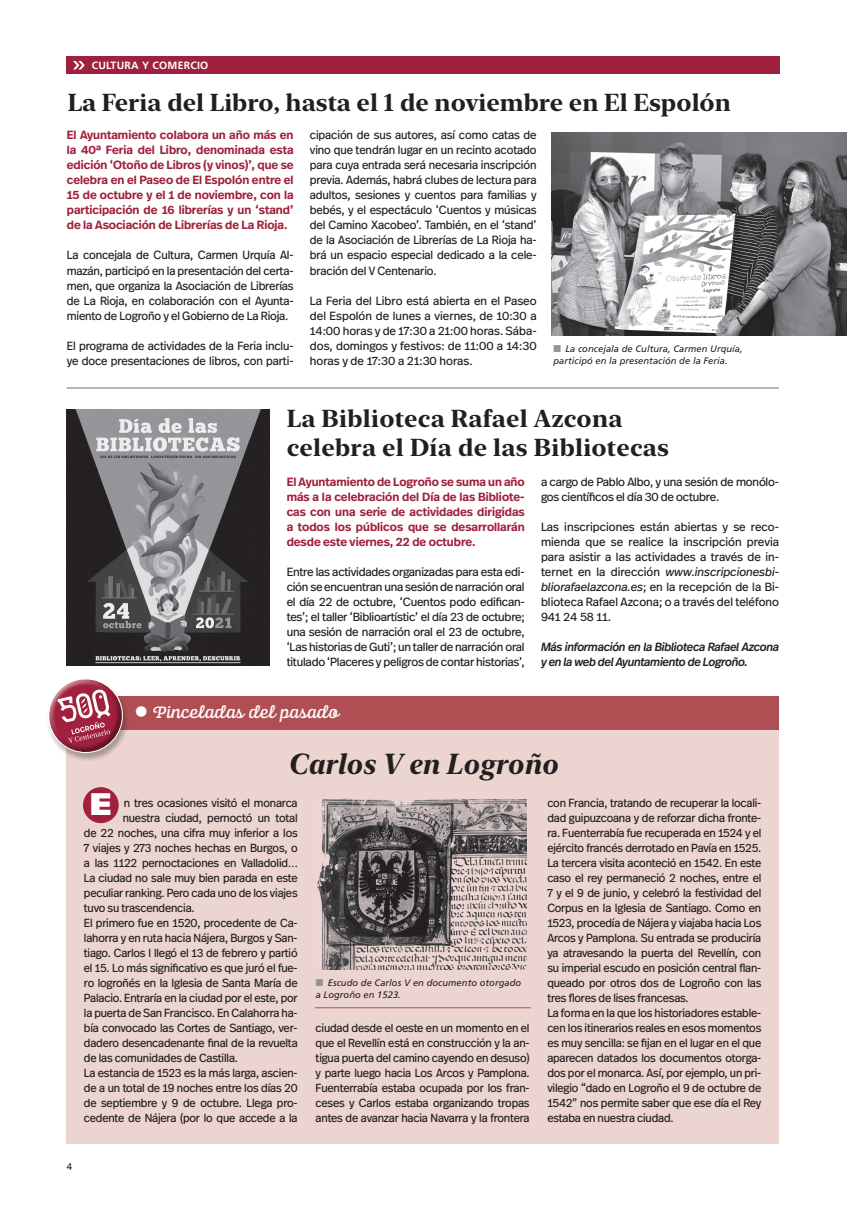
<style>
.page{position:relative;width:847px;height:1205px;background:#fff}
.page>*{position:absolute;margin:0;border:0;box-sizing:border-box;transform-origin:0 0}
.t1{font:900 31.25px "Frutiger LT Std";color:#fff}
.t2{font:italic 700 28.75px "New York Large";color:#231f20}
.t3{font:700 24.38px/29.4px "New York Large";letter-spacing:.005em;color:#231f20}
.t4{font:17.62px "Alianza Script 500";color:#fff}
.t5{font:11.88px/15px "Real Head Pro";letter-spacing:-.01em;color:#231f20;text-align:justify}
.t6{font:600 11.88px/15px "Real Head Pro";color:#a0213d;text-align:justify}
.t7{font:italic 500 11.88px/15px "Real Head Pro";letter-spacing:-.02em;color:#231f20}
.t8{font:11.75px/15px "Real Head Pro";letter-spacing:-.015em;color:#231f20;text-align:justify}
.t9{font:700 10.5px "Frutiger LT Std";letter-spacing:.02em;color:#fff}
.t10{font:10px "Arial";color:#231f20}
.t11{font:italic 9.38px/12.1px "Frutiger LT Std";letter-spacing:.005em;color:#231f20}
.s1{color:#939598}
.s2{font-style:italic}
.s3{font-family:"Frutiger LT Std";font-weight:300;font-stretch:condensed;font-size:30.12px}
</style>
<div class="page">
<div style="left:67px;top:701px;width:712px;height:443px;background:#ecd4d0"></div>
<div style="left:67px;top:696px;width:712px;height:33px;background:#af4f54"></div>
<div style="left:83px;top:787px;width:36px;height:36px;background:#a0213d;border-radius:50%"></div>
<svg style="left:48px;top:679px;width:83px;height:82px"></svg>
<img style="left:316px;top:798px;width:211px;height:171px">
<div style="left:67px;top:57px;width:713px;height:17px;background:#a0213d"></div>
<svg style="left:73px;top:61px;width:12px;height:8px"></svg>
<hr style="left:67px;top:388px;width:712px;height:1px;background:#6c6d70">
<hr style="left:315px;top:1007px;width:216px;height:1px;background:#af4f54">
<img style="left:552px;top:133px;width:294px;height:203px">
<img style="left:67px;top:410px;width:202px;height:256px">
<p class="t9" style="left:91px;top:59px;width:107px">SERVICIOS SOCIALES</p>
<p class="t9" style="left:92px;top:59px;width:118px">CULTURA Y COMERCIO</p>
<h3 class="t3" style="left:68px;top:86px;width:665px">La Feria del Libro, hasta el 1 de noviembre en El Espolón</h3>
<p class="t6" style="left:67px;top:128px;width:228px">El Ayuntamiento colabora un año más en la 40ª Feria del Libro, denominada esta edición ‘Otoño de Libros (y vinos)’, que se celebra en el Paseo de El Espolón entre el 15 de octubre y el 1 de noviembre, con la participación de 16 librerías y un ‘stand’ de la Asociación de Librerías de La Rioja.</p>
<p class="t5" style="left:67px;top:248px;width:228px">La concejala de Cultura, Carmen Urquía Al&shy;mazán, participó en la presentación del certa&shy;men, que organiza la Asociación de Librerías de La Rioja, en colaboración con el Ayunta&shy;miento de Logroño y el Gobierno de La Rioja.</p>
<p class="t5" style="left:67px;top:338px;width:228px">El programa de actividades de la Feria inclu&shy;ye doce presentaciones de libros, con parti-</p>
<p class="t5" style="left:310px;top:128px;width:228px">cipación de sus autores, así como catas de vino que tendrán lugar en un recinto acotado para cuya entrada será necesaria inscripción previa. Además, habrá clubes de lectura para adultos, sesiones y cuentos para familias y bebés, y el espectáculo ‘Cuentos y músicas del Camino Xacobeo’. También, en el ‘stand’ de la Asociación de Librerías de La Rioja ha&shy;brá un espacio especial dedicado a la cele&shy;bración del V Centenario.</p>
<p class="t5" style="left:310px;top:293px;width:228px">La Feria del Libro está abierta en el Paseo del Espolón de lunes a viernes, de 10:30 a 14:00 horas y de 17:30 a 21:00 horas. Sába&shy;dos, domingos y festivos: de 11:00 a 14:30 horas y de 17:30 a 21:30 horas.</p>
<p class="t11" style="left:553px;top:343px;width:191px"><span class="s1">■</span> La concejala de Cultura, Carmen Urquía, participó en la presentación de la Feria.</p>
<h3 class="t3" style="left:287px;top:402px;width:384px">La Biblioteca Rafael Azcona celebra el Día de las Bibliotecas</h3>
<p class="t6" style="left:287px;top:474px;width:240px">El Ayuntamiento de Logroño se suma un año más a la celebración del Día de las Bibliote&shy;cas con una serie de actividades dirigidas a todos los públicos que se desarrollarán desde este viernes, 22 de octubre.</p>
<p class="t5" style="left:287px;top:564px;width:240px">Entre las actividades organizadas para esta edi&shy;ción se encuentran una sesión de narración oral el día 22 de octubre, ‘Cuentos podo edifican&shy;tes’; el taller ‘Biblioartístic’ el día 23 de octubre; una sesión de narración oral el 23 de octubre, ‘Las historias de Guti’; un taller de narración oral titulado ‘Placeres y peligros de contar historias’,</p>
<p class="t5" style="left:541px;top:474px;width:240px">a cargo de Pablo Albo, y una sesión de monólo&shy;gos científicos el día 30 de octubre.</p>
<p class="t5" style="left:541px;top:519px;width:240px">Las inscripciones están abiertas y se reco&shy;mienda que se realice la inscripción previa para asistir a las actividades a través de in&shy;ternet en la dirección <span class="s2">www.inscripcionesbi&shy;bliorafaelazcona.es</span>; en la recepción de la Bi&shy;blioteca Rafael Azcona; o a través del teléfono 941 24 58 11.</p>
<p class="t7" style="left:541px;top:639px;width:240px">Más información en la Biblioteca Rafael Azcona y en la web del Ayuntamiento de Logroño.</p>
<h3 class="t4" style="left:134px;top:702px;width:207px"><span class="s3">•</span> Pinceladas del pasado</h3>
<h2 class="t2" style="left:288px;top:744px;width:271px">Carlos V en Logroño</h2>
<h1 class="t1" style="left:90px;top:785px;width:23px">E</h1>
<p class="t8" style="left:124px;top:795px;width:175px">n tres ocasiones visitó el monarca</p>
<p class="t8" style="left:123px;top:810px;width:177px">nuestra ciudad, pernoctó un total</p>
<p class="t8" style="left:84px;top:825px;width:215px">de 22 noches, una cifra muy inferior a los</p>
<p class="t8" style="left:84px;top:840px;width:215px">7 viajes y 273 noches hechas en Burgos, o</p>
<p class="t8" style="left:84px;top:855px;width:215px">a las 1122 pernoctaciones en Valladolid…</p>
<p class="t8" style="left:84px;top:870px;width:215px">La ciudad no sale muy bien parada en este</p>
<p class="t8" style="left:84px;top:885px;width:215px">peculiar ranking. Pero cada uno de los viajes</p>
<p class="t8" style="left:84px;top:900px;width:112px">tuvo su trascendencia.</p>
<p class="t8" style="left:84px;top:915px;width:215px">El primero fue en 1520, procedente de Ca-</p>
<p class="t8" style="left:84px;top:930px;width:215px">lahorra y en ruta hacia Nájera, Burgos y San-</p>
<p class="t8" style="left:84px;top:945px;width:215px">tiago. Carlos I llegó el 13 de febrero y partió</p>
<p class="t8" style="left:84px;top:960px;width:215px">el 15. Lo más significativo es que juró el fue-</p>
<p class="t8" style="left:84px;top:975px;width:215px">ro logroñés en la Iglesia de Santa María de</p>
<p class="t8" style="left:84px;top:990px;width:215px">Palacio. Entraría en la ciudad por el este, por</p>
<p class="t8" style="left:84px;top:1005px;width:215px">la puerta de San Francisco. En Calahorra ha-</p>
<p class="t8" style="left:84px;top:1020px;width:215px">bía convocado las Cortes de Santiago, ver-</p>
<p class="t8" style="left:84px;top:1035px;width:215px">dadero desencadenante final de la revuelta</p>
<p class="t8" style="left:84px;top:1050px;width:156px">de las comunidades de Castilla.</p>
<p class="t8" style="left:84px;top:1065px;width:215px">La estancia de 1523 es la más larga, ascien-</p>
<p class="t8" style="left:84px;top:1080px;width:215px">de a un total de 19 noches entre los días 20</p>
<p class="t8" style="left:84px;top:1095px;width:215px">de septiembre y 9 de octubre. Llega pro-</p>
<p class="t8" style="left:84px;top:1110px;width:215px">cedente de Nájera (por lo que accede a la</p>
<p class="t10" style="left:67px;top:1159px;width:7px">4</p>
<p class="t11" style="left:316px;top:976px;width:207px"><span class="s1">■</span> Escudo de Carlos V en documento otorgado a Logroño en 1523.</p>
<p class="t8" style="left:316px;top:1020px;width:216px">ciudad desde el oeste en un momento en el que el Revellín está en construcción y la an&shy;tigua puerta del camino cayendo en desuso) y parte luego hacia Los Arcos y Pamplona.<br>Fuenterrabía estaba ocupada por los fran&shy;ceses y Carlos estaba organizando tropas antes de avanzar hacia Navarra y la frontera</p>
<p class="t8" style="left:547px;top:795px;width:216px;text-align:left">con Francia, tratando de recuperar la locali&shy;dad guipuzcoana y de reforzar dicha fronte&shy;ra. Fuenterrabía fue recuperada en 1524 y el ejército francés derrotado en Pavía en 1525.<br>La tercera visita aconteció en 1542. En este caso el rey permaneció 2 noches, entre el 7 y el 9 de junio, y celebró la festividad del Corpus en la Iglesia de Santiago. Como en 1523, procedía de Nájera y viajaba hacia Los Arcos y Pamplona. Su entrada se produciría ya atravesando la puerta del Revellín, con su imperial escudo en posición central flan&shy;queado por otros dos de Logroño con las tres flores de lises francesas.<br>La forma en la que los historiadores estable&shy;cen los itinerarios reales en esos momentos es muy sencilla: se fijan en el lugar en el que aparecen datados los documentos otorga&shy;dos por el monarca. Así, por ejemplo, un pri&shy;vilegio “dado en Logroño el 9 de octubre de 1542” nos permite saber que ese día el Rey estaba en nuestra ciudad.</p>
</div>
